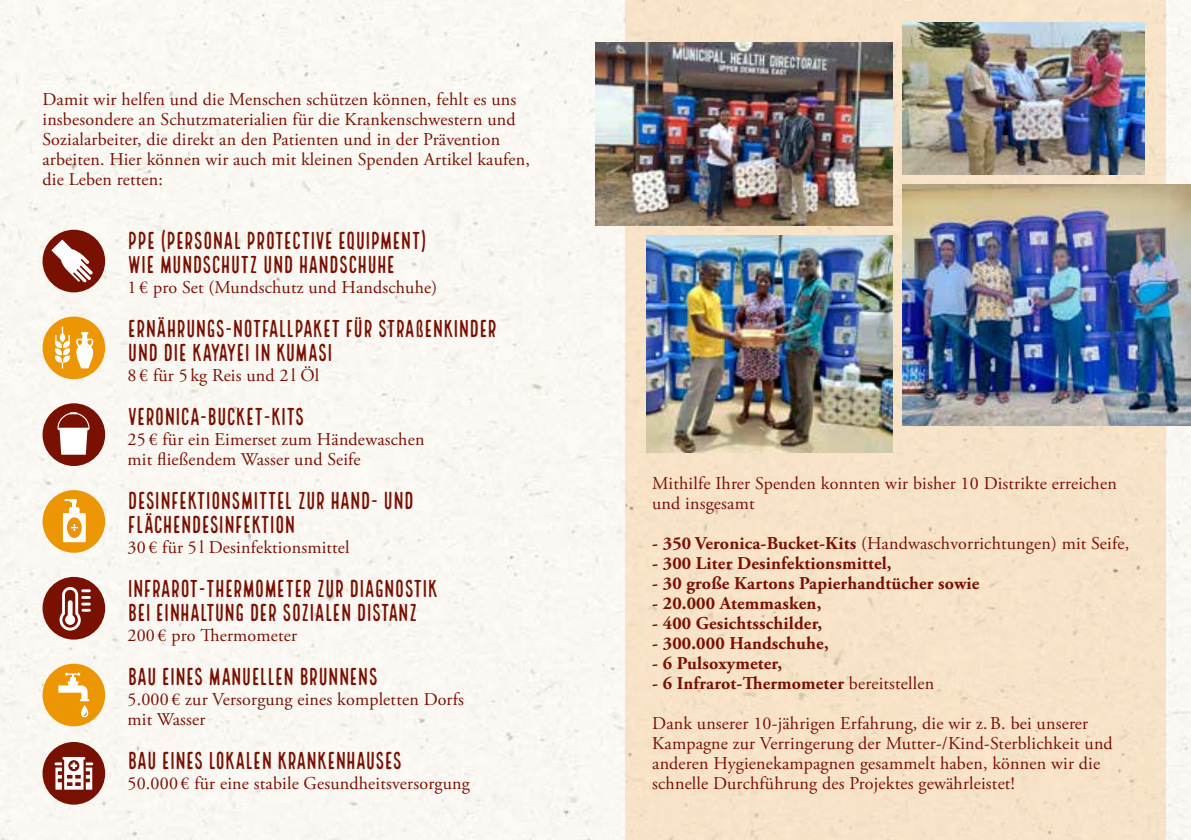
<style>
.page{position:relative;width:1191px;height:840px;background:#fff}
.page>*{position:absolute;margin:0;border:0;box-sizing:border-box;transform-origin:0 0}
.t1{font:24px/24px "Local Brewery Four";letter-spacing:-.025em;color:#791103}
.t2{font:18px/20px "Adobe Garamond Pro";letter-spacing:.01em;color:#791103}
.t3{font:700 18px "Adobe Garamond Pro";letter-spacing:.01em;color:#791103}
.s1{font-weight:700}
.s2{font-weight:400}
</style>
<div class="page">
<div style="left:0;top:0;width:1191px;height:839px;background:#faf8f2"></div>
<div style="left:625px;top:0;width:540px;height:839px;background:#f7e3c7"></div>
<div style="left:43px;top:663px;width:62px;height:63px;background:#ec9604;border-radius:50%"></div>
<svg style="left:58px;top:672px;width:31px;height:45px"></svg>
<div style="left:43px;top:741px;width:62px;height:63px;background:#791103;border-radius:50%"></div>
<svg style="left:55px;top:757px;width:38px;height:32px"></svg>
<div style="left:43px;top:576px;width:62px;height:63px;background:#791103;border-radius:50%"></div>
<svg style="left:60px;top:586px;width:31px;height:44px"></svg>
<div style="left:43px;top:490px;width:62px;height:62px;background:#ec9604;border-radius:50%"></div>
<svg style="left:63px;top:499px;width:23px;height:43px"></svg>
<div style="left:43px;top:403px;width:62px;height:62px;background:#791103;border-radius:50%"></div>
<svg style="left:57px;top:412px;width:33px;height:42px"></svg>
<hr style="left:59px;top:427px;width:29px;height:3px;background:#fff">
<div style="left:43px;top:316px;width:62px;height:63px;background:#ec9604;border-radius:50%"></div>
<svg style="left:55px;top:326px;width:39px;height:42px"></svg>
<div style="left:43px;top:229px;width:62px;height:63px;background:#791103;border-radius:50%"></div>
<svg style="left:51px;top:239px;width:42px;height:43px"></svg>
<img style="left:595px;top:43px;width:297px;height:183px">
<img style="left:646px;top:235px;width:246px;height:217px">
<img style="left:902px;top:184px;width:289px;height:241px">
<img style="left:902px;top:23px;width:242px;height:151px">
<p class="t2" style="left:43px;top:90px;width:489px">Damit wir helfen und die Menschen schützen können, fehlt es uns insbesondere an Schutzmaterialien für die Krankenschwestern und Sozialarbeiter, die direkt an den Patienten und in der Prävention arbeiten. Hier können wir auch mit kleinen Spenden Artikel kaufen, die Leben retten:</p>
<h1 class="t1" style="left:128px;top:230px;width:301px">PPE (PERSONAL PROTECTIVE EQUIPMENT)<br>WIE MUNDSCHUTZ UND HANDSCHUHE</h1>
<p class="t2" style="left:128px;top:278px;width:311px">1 € pro Set (Mundschutz und Handschuhe)</p>
<h1 class="t1" style="left:128px;top:318px;width:371px">ERNÄHRUNGS-NOTFALLPAKET FÜR STRAßENKINDER<br>UND DIE KAYAYEI IN KUMASI</h1>
<p class="t2" style="left:128px;top:366px;width:193px">8 € für 5 kg Reis und 2 l Öl</p>
<h1 class="t1" style="left:128px;top:406px;width:178px">VERONICA-BUCKET-KITS</h1>
<p class="t2" style="left:128px;top:430px;width:298px">25€ für ein Eimerset zum Händewaschen mit fließendem Wasser und Seife</p>
<h1 class="t1" style="left:128px;top:490px;width:288px">DESINFEKTIONSMITTEL ZUR HAND- UND<br>FLÄCHENDESINFEKTION</h1>
<p class="t2" style="left:128px;top:538px;width:223px">30 € für 5 l Desinfektionsmittel</p>
<h1 class="t1" style="left:128px;top:578px;width:312px">INFRAROT-THERMOMETER ZUR DIAGNOSTIK<br>BEI EINHALTUNG DER SOZIALEN DISTANZ</h1>
<p class="t2" style="left:128px;top:626px;width:171px">200 € pro Thermometer</p>
<h1 class="t1" style="left:128px;top:666px;width:252px">BAU EINES MANUELLEN BRUNNENS</h1>
<p class="t2" style="left:128px;top:690px;width:338px">5.000 € zur Versorgung eines kompletten Dorfs mit Wasser</p>
<h1 class="t1" style="left:128px;top:750px;width:276px">BAU EINES LOKALEN KRANKENHAUSES</h1>
<p class="t2" style="left:128px;top:774px;width:344px">50.000 € für eine stabile Gesundheitsversorgung</p>
<p class="t2" style="left:652px;top:474px;width:466px">Mithilfe Ihrer Spenden konnten wir bisher 10 Distrikte erreichen und insgesamt</p>
<p class="t2" style="left:652px;top:534px;width:478px"><span class="s1">- 350 Veronica-Bucket-Kits</span> (Handwaschvorrichtungen) mit Seife,</p>
<p class="t3" style="left:652px;top:552px;width:241px">- 300 Liter Desinfektionsmittel,</p>
<p class="t3" style="left:652px;top:572px;width:329px">- 30 große Kartons Papierhandtücher sowie</p>
<p class="t3" style="left:652px;top:592px;width:171px">- 20.000 Atemmasken,</p>
<p class="t3" style="left:652px;top:612px;width:171px">- 400 Gesichtsschilder,</p>
<p class="t3" style="left:652px;top:632px;width:178px">- 300.000 Handschuhe,</p>
<p class="t3" style="left:652px;top:652px;width:131px">- 6 Pulsoxymeter,</p>
<p class="t3" style="left:652px;top:672px;width:283px">- 6 Infrarot-Thermometer <span class="s2">bereitstellen</span></p>
<p class="t2" style="left:652px;top:713px;width:462px">Dank unserer 10-jährigen Erfahrung, die wir z.B. bei unserer Kampagne zur Verringerung der Mutter-/Kind-Sterblichkeit und anderen Hygienekampagnen gesammelt haben, können wir die schnelle Durchführung des Projektes gewährleistet!</p>
</div>
